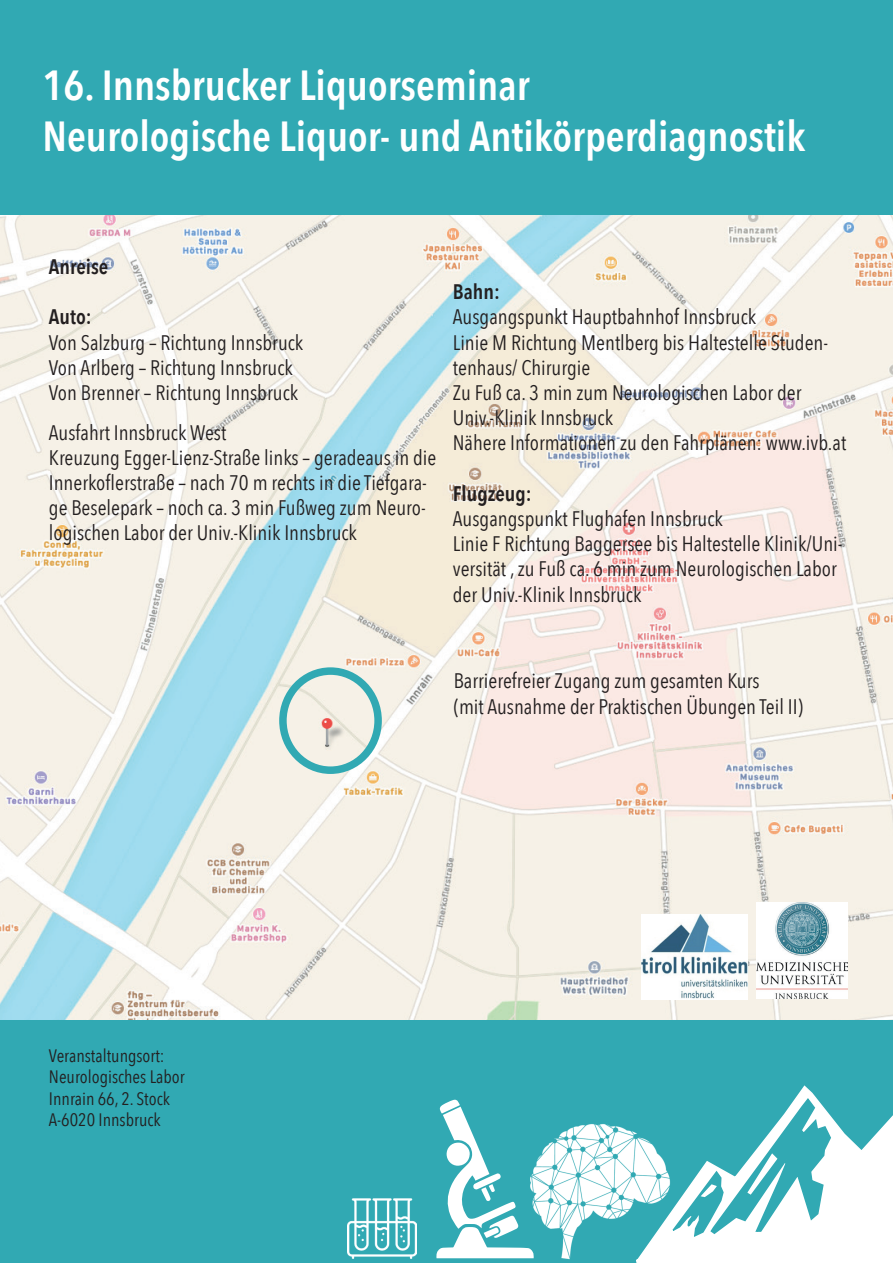
<style>
.page{position:relative;width:893px;height:1263px;background:#fff}
.page>*{position:absolute;margin:0;border:0;box-sizing:border-box;transform-origin:0 0}
.t1{font:600 42px/50.4px "Avenir Next Condensed";color:#fff}
.t2{font:21px/25.2px "Avenir Next Condensed";color:#231f20}
.t3{font:600 21px "Avenir Next Condensed";color:#231f20}
.t4{font:18px/21.6px "Avenir Next Condensed";color:#231f20}
</style>
<div class="page">
<img style="left:0;top:215px;width:893px;height:805px">
<div style="left:0;top:1020px;width:893px;height:243px;background:#31a9b3"></div>
<div style="left:0;top:0;width:893px;height:215px;background:#31a9b3"></div>
<svg style="left:436px;top:1100px;width:93px;height:158px"></svg>
<img style="left:529px;top:1124px;width:99px;height:136px">
<img style="left:348px;top:1198px;width:68px;height:61px">
<img style="left:641px;top:914px;width:106px;height:85px">
<img style="left:756px;top:902px;width:92px;height:97px">
<svg style="left:628px;top:1085px;width:265px;height:178px"></svg>
<svg style="left:668px;top:1097px;width:164px;height:141px"></svg>
<div style="left:279px;top:667px;width:103px;height:107px;border:8px solid #31a9b3;border-radius:50%"></div>
<h1 class="t1" style="left:43px;top:59px;width:764px">16. Innsbrucker Liquorseminar<br>Neurologische Liquor- und Antikörperdiagnostik</h1>
<p class="t3" style="left:49px;top:248px;width:61px">Anreise</p>
<p class="t3" style="left:49px;top:299px;width:44px">Auto:</p>
<p class="t2" style="left:49px;top:329px;width:256px">Von Salzburg – Richtung Innsbruck<br>Von Arlberg – Richtung Innsbruck<br>Von Brenner – Richtung Innsbruck</p>
<p class="t2" style="left:49px;top:419px;width:389px">Ausfahrt Innsbruck West<br>Kreuzung Egger-Lienz-Straße links – geradeaus in die Innerkoflerstraße – nach 70 m rechts in die Tiefgara&shy;ge Beselepark – noch ca. 3 min Fußweg zum Neuro&shy;logischen Labor der Univ.-Klinik Innsbruck</p>
<p class="t3" style="left:453px;top:274px;width:49px">Bahn:</p>
<p class="t2" style="left:453px;top:303px;width:395px">Ausgangspunkt Hauptbahnhof Innsbruck<br>Linie M Richtung Mentlberg bis Haltestelle Studen&shy;tenhaus/ Chirurgie<br>Zu Fuß ca. 3 min zum Neurologischen Labor der Univ.-Klinik Innsbruck<br>Nähere Informationen zu den Fahrplänen: www.ivb.at</p>
<p class="t3" style="left:453px;top:475px;width:80px">Flugzeug:</p>
<p class="t2" style="left:453px;top:505px;width:391px">Ausgangspunkt Flughafen Innsbruck<br>Linie F Richtung Baggersee bis Haltestelle Klinik/Uni&shy;versität , zu Fuß ca. 6 min zum Neurologischen Labor der Univ.-Klinik Innsbruck</p>
<p class="t2" style="left:454px;top:667px;width:351px">Barrierefreier Zugang zum gesamten Kurs<br>(mit Ausnahme der Praktischen Übungen Teil II)</p>
<p class="t4" style="left:49px;top:1043px;width:137px">Veranstaltungsort:<br>Neurologisches Labor<br>Innrain 66, 2. Stock<br>A-6020 Innsbruck</p>
</div>
